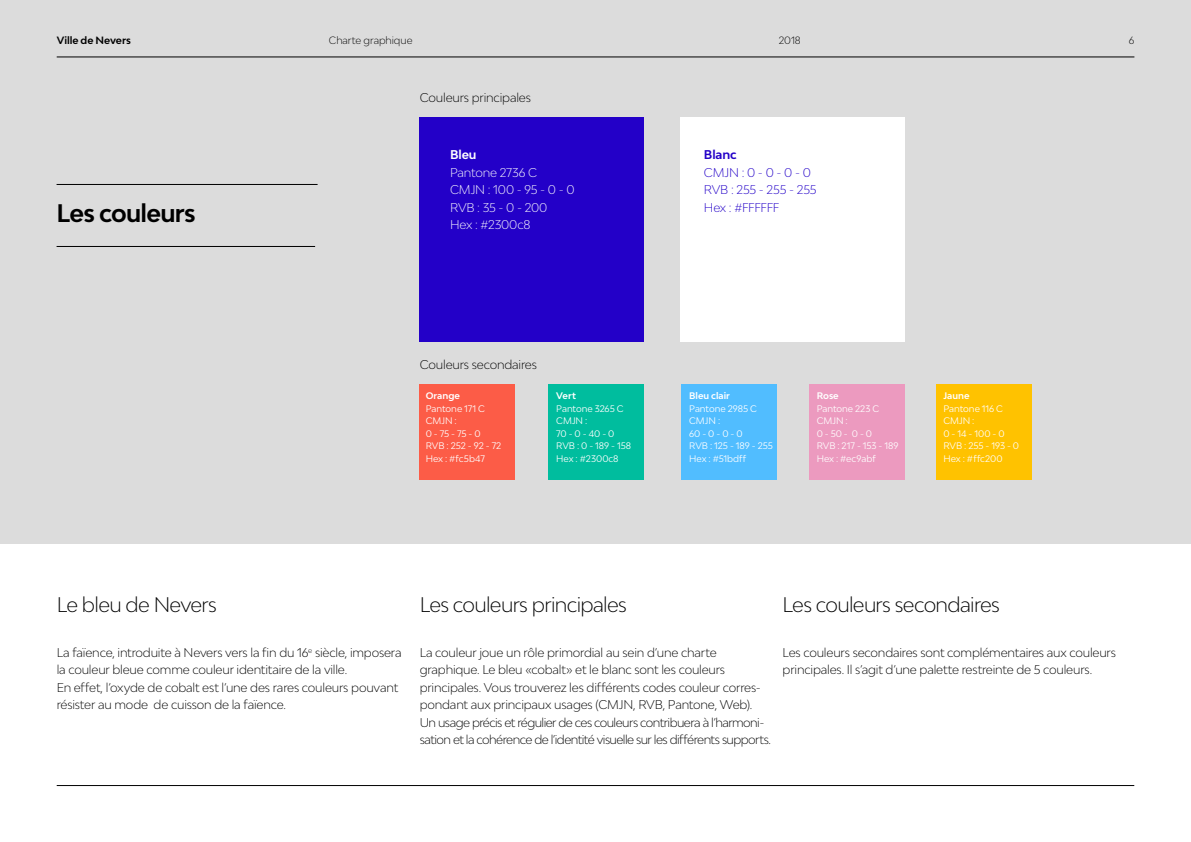
<style>
.page{position:relative;width:1191px;height:842px;background:#fff}
.page>*{position:absolute;margin:0;border:0;box-sizing:border-box;transform-origin:0 0}
.t1{font:700 24px "Bw Modelica";letter-spacing:-.03em;color:#000}
.t2{font:300 20px "Bw Modelica";letter-spacing:-.035em;color:#000}
.t3{font:300 12px/17.5px "Bw Modelica";letter-spacing:-.015em;color:#000}
.t4{font:300 12px/17.5px "Bw Modelica";letter-spacing:-.015em;color:#fff}
.t5{font:300 12px/17.5px "Bw Modelica";letter-spacing:-.02em;color:#2300c8}
.t6{font:700 12px "Bw Modelica";color:#2300c8}
.t7{font:700 12px "Bw Modelica";color:#fff}
.t8{font:300 10px "Bw Modelica";letter-spacing:-.005em;color:#000}
.t9{font:700 10px "Bw Modelica";letter-spacing:-.005em;color:#000}
.t10{font:9px/12.5px "Bw Modelica";color:#fff}
.t11{font:700 9px "Bw Modelica";color:#fff}
</style>
<div class="page">
<div style="left:0;top:0;width:1191px;height:544px;background:#dcdcdc"></div>
<hr style="left:57px;top:57px;width:1077px;height:1px;background:#000">
<hr style="left:57px;top:785px;width:1077px;height:1px;background:#000">
<hr style="left:57px;top:184px;width:260px;height:1px;background:#000">
<hr style="left:57px;top:246px;width:258px;height:1px;background:#000">
<div style="left:420px;top:117px;width:224px;height:224px;background:#2300c8"></div>
<div style="left:420px;top:384px;width:95px;height:96px;background:#fc5c47"></div>
<div style="left:681px;top:384px;width:96px;height:96px;background:#51bdff"></div>
<div style="left:548px;top:384px;width:96px;height:96px;background:#00bd9e"></div>
<div style="left:809px;top:384px;width:95px;height:96px;background:#ec9abf"></div>
<div style="left:936px;top:384px;width:95px;height:96px;background:#ffc200"></div>
<div style="left:680px;top:117px;width:224px;height:224px;background:#fff"></div>
<p class="t9" style="left:57px;top:34px;width:76px">Ville de Nevers</p>
<p class="t8" style="left:329px;top:34px;width:85px">Charte graphique</p>
<p class="t8" style="left:779px;top:34px;width:23px">2018</p>
<p class="t8" style="left:1128px;top:34px;width:7px">6</p>
<h1 class="t1" style="left:57px;top:197px;width:141px">Les couleurs</h1>
<p class="t3" style="left:420px;top:88px;width:113px">Couleurs principales</p>
<p class="t7" style="left:450px;top:147px;width:28px">Bleu</p>
<p class="t4" style="left:450px;top:163px;width:126px">Pantone 2736 C<br>CMJN : 100 - 95 - 0 - 0<br>RVB : 35 - 0 - 200<br>Hex : #2300c8</p>
<p class="t3" style="left:420px;top:356px;width:119px">Couleurs secondaires</p>
<p class="t11" style="left:426px;top:390px;width:36px">Orange</p>
<p class="t10" style="left:426px;top:402px;width:77px">Pantone 171 C<br>CMJN :<br>0 - 75 - 75 - 0<br>RVB : 252 - 92 - 72<br>Hex : #fc5b47</p>
<p class="t11" style="left:556px;top:390px;width:21px">Vert</p>
<p class="t10" style="left:556px;top:402px;width:77px">Pantone 3265 C<br>CMJN :<br>70 - 0 - 40 - 0<br>RVB : 0 - 189 - 158<br>Hex : #2300c8</p>
<p class="t6" style="left:704px;top:147px;width:34px">Blanc</p>
<p class="t5" style="left:704px;top:163px;width:114px">CMJN : 0 - 0 - 0 - 0<br>RVB : 255 - 255 - 255<br>Hex : #FFFFFF</p>
<p class="t11" style="left:689px;top:390px;width:42px">Bleu clair</p>
<p class="t10" style="left:689px;top:402px;width:85px">Pantone 2985 C<br>CMJN :<br>60 - 0 - 0 - 0<br>RVB : 125 - 189 - 255<br>Hex : #51bdff</p>
<p class="t11" style="left:816px;top:390px;width:24px">Rose</p>
<p class="t10" style="left:816px;top:402px;width:83px">Pantone 223 C<br>CMJN :<br>0 - 50 - 0 - 0<br>RVB : 217 - 153 - 189<br>Hex : #ec9abf</p>
<p class="t11" style="left:943px;top:390px;width:28px">Jaune</p>
<p class="t10" style="left:943px;top:402px;width:77px">Pantone 116 C<br>CMJN :<br>0 - 14 - 100 - 0<br>RVB : 255 - 193 - 0<br>Hex : #ffc200</p>
<h2 class="t2" style="left:57px;top:591px;width:162px">Le bleu de Nevers</h2>
<p class="t3" style="left:57px;top:643px;width:346px">La faïence, introduite à Nevers vers la fin du 16<sup>e</sup> siècle, imposera la couleur bleue comme couleur identitaire de la ville.<br>En effet, l’oxyde de cobalt est l’une des rares couleurs pouvant résister au mode de cuisson de la faïence.</p>
<h2 class="t2" style="left:420px;top:591px;width:209px">Les couleurs principales</h2>
<p class="t3" style="left:420px;top:643px;width:353px">La couleur joue un rôle primordial au sein d’une charte graphique. Le bleu «cobalt» et le blanc sont les couleurs principales. Vous trouverez les différents codes couleur corres&shy;pondant aux principaux usages (CMJN, RVB, Pantone, Web).<br>Un usage précis et régulier de ces couleurs contribuera à l’harmoni&shy;sation et la cohérence de l’identité visuelle sur les différents supports.</p>
<h2 class="t2" style="left:782px;top:591px;width:219px">Les couleurs secondaires</h2>
<p class="t3" style="left:782px;top:643px;width:335px">Les couleurs secondaires sont complémentaires aux couleurs principales. Il s’agit d’une palette restreinte de 5 couleurs.</p>
</div>
